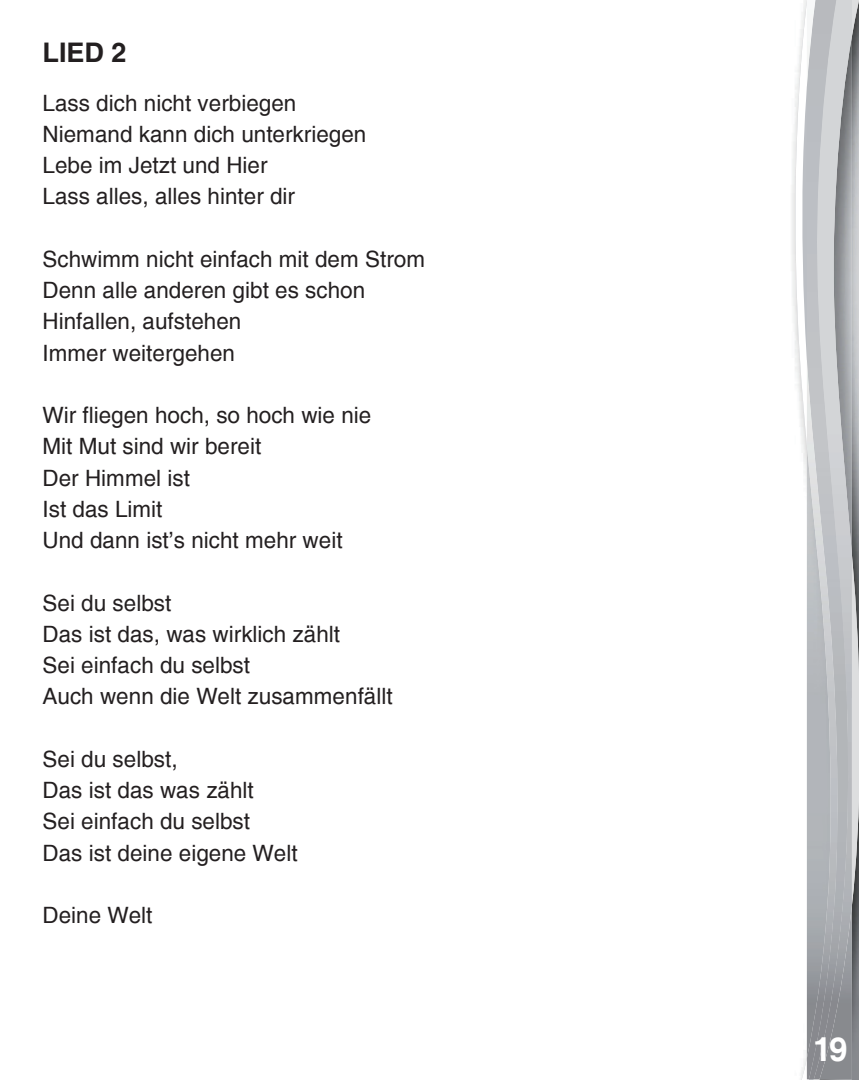
<style>
.page{position:relative;width:859px;height:1080px;background:#fff}
.page>*{position:absolute;margin:0;border:0;box-sizing:border-box;transform-origin:0 0}
.t1{font:700 33px "Helvetica";color:#fff}
.t2{font:700 27px "Helvetica";color:#231f20}
.t3{font:22.5px/31.2px "Helvetica";color:#231f20}
</style>
<div class="page">
<svg style="left:795px;top:0;width:12px;height:1080px"></svg>
<svg style="left:807px;top:0;width:52px;height:1080px;background:#a1a3a6"></svg>
<img style="left:850px;top:0;width:2px;height:1079px">
<img style="left:840px;top:0;width:10px;height:1079px">
<img style="left:807px;top:0;width:33px;height:1079px">
<p class="t2" style="left:43px;top:36px;width:86px">LIED 2</p>
<p class="t3" style="left:43px;top:87px;width:325px">Lass dich nicht verbiegen<br>Niemand kann dich unterkriegen<br>Lebe im Jetzt und Hier<br>Lass alles, alles hinter dir</p>
<p class="t3" style="left:43px;top:243px;width:384px">Schwimm nicht einfach mit dem Strom<br>Denn alle anderen gibt es schon<br>Hinfallen, aufstehen<br>Immer weitergehen</p>
<p class="t3" style="left:43px;top:400px;width:330px">Wir fliegen hoch, so hoch wie nie<br>Mit Mut sind wir bereit<br>Der Himmel ist<br>Ist das Limit<br>Und dann ist’s nicht mehr weit</p>
<p class="t3" style="left:43px;top:587px;width:352px">Sei du selbst<br>Das ist das, was wirklich zählt<br>Sei einfach du selbst<br>Auch wenn die Welt zusammenfällt</p>
<p class="t3" style="left:43px;top:744px;width:257px">Sei du selbst,<br>Das ist das was zählt<br>Sei einfach du selbst<br>Das ist deine eigene Welt</p>
<p class="t3" style="left:43px;top:900px;width:112px">Deine Welt</p>
<h1 class="t1" style="left:813px;top:1029px;width:36px">19</h1>
</div>
